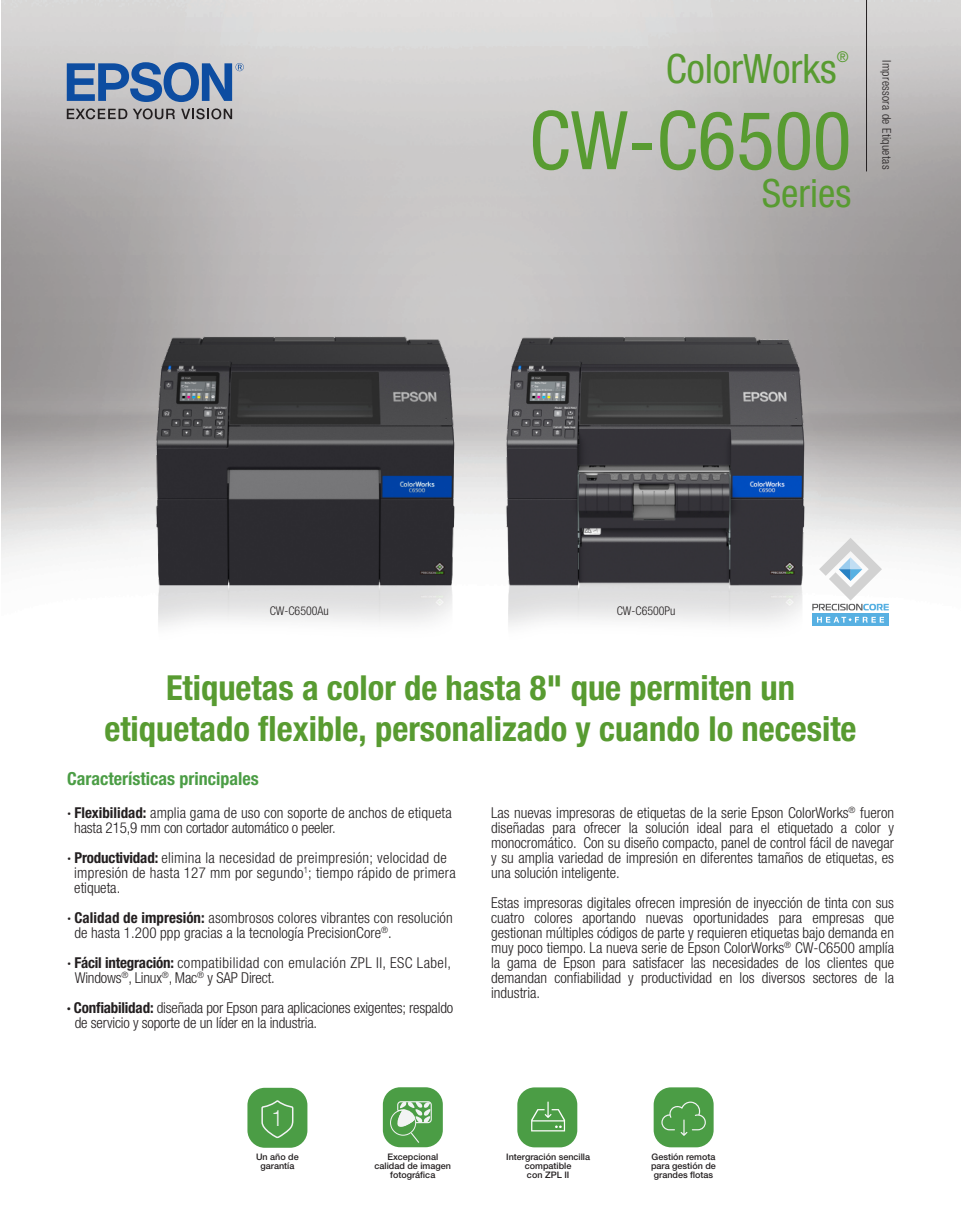
<style>
.page{position:relative;width:961px;height:1231px;background:#fff}
.page>*{position:absolute;margin:0;border:0;box-sizing:border-box;transform-origin:0 0}
.t1{font:condensed 81px "Helvetica Neue LT Std";color:#589b31}
.t2{font:condensed 40.5px "Helvetica Neue LT Std";color:#589b31}
.t3{font:condensed 39px "Helvetica Neue LT Std";color:#589b31}
.t4{font:700 condensed 34.5px/41.4px "Helvetica Neue LT Std";color:#589b31;text-align:center}
.t5{font:300 condensed 22.35px "Helvetica Neue LT Std";color:#f2f3f4}
.t6{font:700 condensed 18px "Helvetica Neue LT Std";color:#4b9d45}
.t7{font:300 condensed 15px/15px "Helvetica Neue LT Std";letter-spacing:.005em;color:#231f20}
.t8{font:300 condensed 15px/15px "Helvetica Neue LT Std";letter-spacing:.025em;color:#231f20}
.t9{font:condensed 14.85px "Helvetica Neue LT Std";color:#589b31}
.t10{font:300 condensed 12px "Helvetica Neue LT Std";letter-spacing:.025em;color:#231f20}
.t11{font:300 condensed 12px "Helvetica Neue LT Std";color:#231f20}
.t12{font:500 10.5px "Helvetica Neue LT Std";color:#231f20}
.t13{font:500 9px/9px "Helvetica Neue LT Std";color:#231f20;text-align:center}
.s1{font-weight:700;font-stretch:normal}
.s2{font-weight:700}
</style>
<div class="page">
<img style="left:2px;top:0;width:959px;height:1148px">
<svg style="left:67px;top:108px;width:60px;height:11px"></svg>
<svg style="left:133px;top:108px;width:42px;height:11px"></svg>
<svg style="left:181px;top:108px;width:51px;height:11px"></svg>
<svg style="left:67px;top:62px;width:177px;height:40px;background:#6c8bb5"></svg>
<img style="left:40px;top:267px;width:349px;height:421px">
<img style="left:389px;top:267px;width:528px;height:421px">
<div style="left:812px;top:613px;width:76px;height:13px;background:#57b0e2"></div>
<svg style="left:817px;top:617px;width:67px;height:5px"></svg>
<svg style="left:812px;top:538px;width:76px;height:72px"></svg>
<hr style="left:866px;top:0;width:1px;height:171px;background:#231f20">
<div style="left:280px;top:1055px;width:70px;height:71px;background:#fff;border-radius:17px"></div>
<div style="left:158px;top:1055px;width:70px;height:71px;background:#fff;border-radius:17px"></div>
<div style="left:401px;top:1056px;width:70px;height:70px;background:#fff;border-radius:17px"></div>
<div style="left:525px;top:1056px;width:70px;height:70px;background:#fff;border-radius:17px"></div>
<div style="left:247px;top:1087px;width:60px;height:60px;background:#4b9d45;border-radius:17px"></div>
<svg style="left:261px;top:1071px;width:76px;height:68px"></svg>
<div style="left:383px;top:1087px;width:60px;height:60px;background:#4b9d45;border-radius:17px"></div>
<svg style="left:389px;top:1074px;width:68px;height:70px"></svg>
<div style="left:653px;top:1087px;width:60px;height:60px;background:#4b9d45;border-radius:17px"></div>
<svg style="left:661px;top:1101px;width:45px;height:34px"></svg>
<div style="left:517px;top:1087px;width:60px;height:60px;background:#4b9d45;border-radius:17px"></div>
<svg style="left:531px;top:1087px;width:56px;height:44px"></svg>
<h2 class="t2" style="left:665px;top:45px;width:172px">ColorWorks</h2>
<p class="t9" style="left:836px;top:48px;width:13px">®</p>
<h1 class="t1" style="left:529px;top:94px;width:324px">CW-C6500</h1>
<h3 class="t3" style="left:761px;top:170px;width:91px">Series</h3>
<p class="t10" style="left:893px;top:60px;width:110px;rotate:90deg">Impressora de Etiquetas</p>
<p class="t11" style="left:270px;top:604px;width:61px">CW-C6500Au</p>
<p class="t11" style="left:616px;top:604px;width:60px">CW-C6500Pu</p>
<h3 class="t4" style="left:104px;top:666px;width:753px">Etiquetas a color de hasta 8" que permiten un etiquetado flexible, personalizado y cuando lo necesite</h3>
<p class="t6" style="left:67px;top:767px;width:193px">Características principales</p>
<p class="t7" style="left:74px;top:805px;width:379px;text-indent:-7px"><span class="s1">·</span> <span class="s2">Flexibilidad:</span> amplia gama de uso con soporte de anchos de etiqueta hasta 215,9 mm con cortador automático o peeler.</p>
<p class="t7" style="left:74px;top:850px;width:383px;text-indent:-7px"><span class="s1">·</span> <span class="s2">Productividad:</span> elimina la necesidad de preimpresión; velocidad de impresión de hasta 127 mm por segundo<sup>1</sup>; tiempo rápido de primera etiqueta.</p>
<p class="t7" style="left:74px;top:910px;width:380px;text-indent:-7px"><span class="s1">·</span> <span class="s2">Calidad de impresión:</span> asombrosos colores vibrantes con resolución de hasta 1.200 ppp gracias a la tecnología PrecisionCore<sup>®</sup>.</p>
<p class="t8" style="left:75px;top:955px;width:378px;text-indent:-8px"><span class="s1">·</span> <span class="s2">Fácil integración:</span> compatibilidad con emulación ZPL II, ESC Label,<br>Windows<sup>®</sup>, Linux<sup>®</sup>, Mac<sup>®</sup> y SAP Direct.</p>
<p class="t7" style="left:75px;top:1000px;width:380px;text-indent:-8px"><span class="s2">· Confiabilidad:</span> diseñada por Epson para aplicaciones exigentes; respaldo de servicio y soporte de un líder en la industria.</p>
<h3 class="t5" style="left:272px;top:1105px;width:12px">1</h3>
<p class="t7" style="left:491px;top:805px;width:404px;text-align:justify">Las nuevas impresoras de etiquetas de la serie Epson ColorWorks<sup>®</sup> fueron diseñadas para ofrecer la solución ideal para el etiquetado a color y monocromático. Con su diseño compacto, panel de control fácil de navegar y su amplia variedad de impresión en diferentes tamaños de etiquetas, es una solución inteligente.</p>
<p class="t7" style="left:491px;top:895px;width:404px;text-align:justify">Estas impresoras digitales ofrecen impresión de inyección de tinta con sus cuatro colores aportando nuevas oportunidades para empresas que gestionan múltiples códigos de parte y requieren etiquetas bajo demanda en muy poco tiempo. La nueva serie de Epson ColorWorks<sup>®</sup> CW-C6500 amplía la gama de Epson para satisfacer las necesidades de los clientes que demandan confiabilidad y productividad en los diversos sectores de la industria.</p>
<p class="t13" style="left:374px;top:1152px;width:78px">Excepcional calidad de imagen fotográfica</p>
<p class="t13" style="left:651px;top:1152px;width:66px">Gestión remota para gestión de grandes flotas</p>
<p class="t13" style="left:506px;top:1152px;width:85px">Intergración sencilla compatible<br>con ZPL II</p>
<p class="t13" style="left:256px;top:1152px;width:44px">Un año de</p>
<p class="t12" style="left:525px;top:1151px;width:71px">grandes flotas</p>
<p class="t13" style="left:260px;top:1161px;width:35px">garantía</p>
<p class="t12" style="left:420px;top:1152px;width:33px">ZPL II<sup>8</sup></p>
</div>
